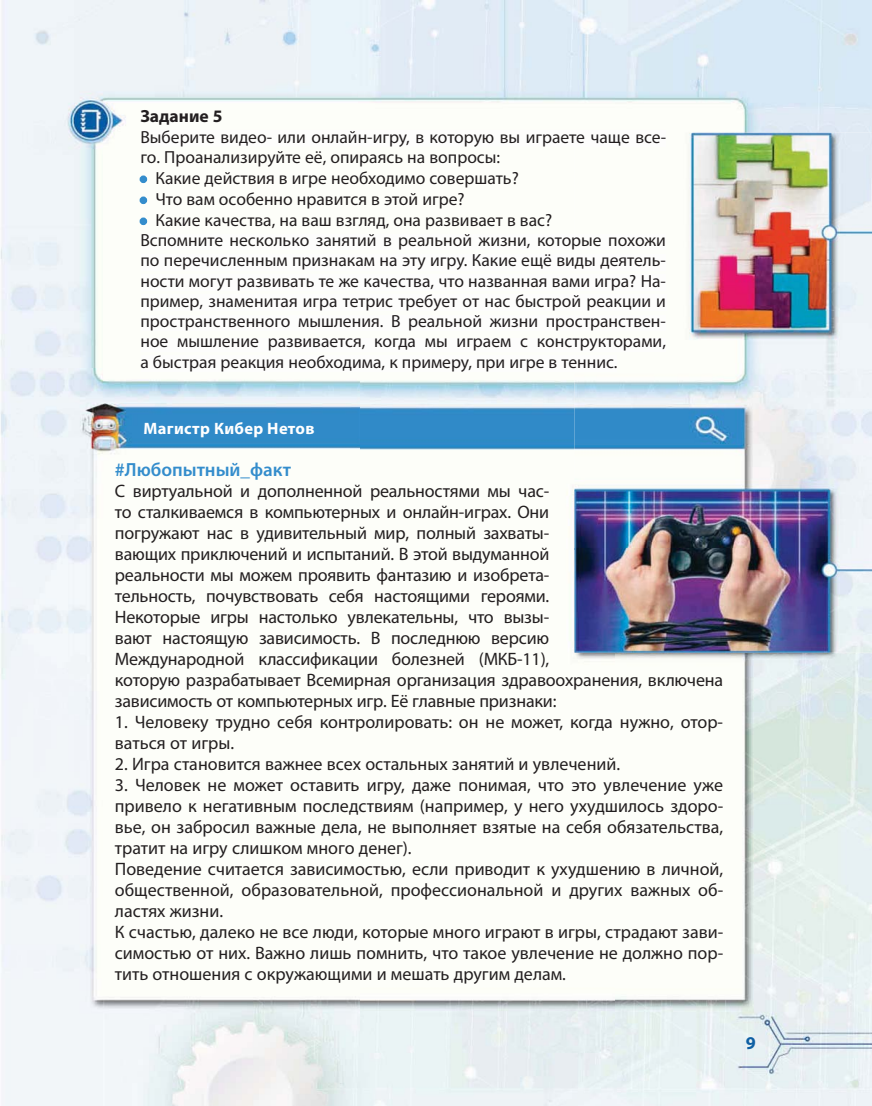
<style>
.page{position:relative;width:872px;height:1106px;background:#fff}
.page>*{position:absolute;margin:0;border:0;box-sizing:border-box;transform-origin:0 0}
.t1{font:600 19.05px "Myriad Pro";color:#348dcc}
.t2{font:18px/21px "Myriad Pro";letter-spacing:-.005em;color:#231f20}
.t3{font:700 18px "Myriad Pro";color:#0e5fa3}
.t4{font:17.55px/20.2px "Myriad Pro";color:#231f20}
.t5{font:700 17.55px "Myriad Pro";color:#231f20}
.t6{font:700 16.5px "Myriad Pro";letter-spacing:.02em;color:#fff}
.s1{font-weight:700;color:#348dcc}
</style>
<div class="page">
<img style="left:0;top:0;width:615px;height:1105px">
<img style="left:615px;top:0;width:257px;height:133px">
<img style="left:615px;top:652px;width:257px;height:453px">
<img style="left:142px;top:130px;width:523px;height:16px">
<img style="left:142px;top:234px;width:432px;height:16px">
<img style="left:142px;top:254px;width:432px;height:16px">
<img style="left:142px;top:274px;width:432px;height:16px">
<img style="left:142px;top:294px;width:432px;height:17px">
<img style="left:142px;top:315px;width:432px;height:16px">
<img style="left:142px;top:339px;width:432px;height:12px">
<img style="left:141px;top:355px;width:433px;height:16px">
<img style="left:574px;top:133px;width:298px;height:519px">
<img style="left:574px;top:133px;width:91px;height:13px">
<p class="t5" style="left:140px;top:106px;width:84px">Задание 5</p>
<p class="t4" style="left:140px;top:128px;width:527px">Выберите видео- или онлайн-игру, в которую вы играете чаще все&shy;го. Проанализируйте её, опираясь на вопросы:</p>
<p class="t4" style="left:140px;top:169px;width:380px"><span class="s1">•</span> Какие действия в игре необходимо совершать?</p>
<p class="t4" style="left:140px;top:190px;width:325px"><span class="s1">•</span> Что вам особенно нравится в этой игре?</p>
<p class="t4" style="left:140px;top:211px;width:527px"><span class="s1">•</span> Какие качества, на ваш взгляд, она развивает в вас?<br>Вспомните несколько занятий в реальной жизни, которые похожи по перечисленным признакам на эту игру. Какие ещё виды деятель&shy;ности могут развивать те же качества, что названная вами игра? На&shy;пример, знаменитая игра тетрис требует от нас быстрой реакции и пространственного мышления. В реальной жизни пространствен&shy;ное мышление развивается, когда мы играем с конструкторами, а быстрая реакция необходима, к примеру, при игре в теннис.</p>
<p class="t6" style="left:144px;top:418px;width:172px">Магистр Кибер Нетов</p>
<p class="t1" style="left:115px;top:458px;width:178px">#Любопытный_факт</p>
<p class="t2" style="left:115px;top:481px;width:610px">С виртуальной и дополненной реальностями мы час-<br>то сталкиваемся в компьютерных и онлайн-играх. Они<br>погружают нас в удивительный мир, полный захваты-<br>вающих приключений и испытаний. В этой выдуманной<br>реальности мы можем проявить фантазию и изобрета-<br>тельность, почувствовать себя настоящими героями.<br>Некоторые игры настолько увлекательны, что вызы-<br>вают настоящую зависимость. В последнюю версию<br>Международной классификации болезней (МКБ-11),<br>которую разрабатывает Всемирная организация здравоохранения, включена зависимость от компьютерных игр. Её главные признаки:</p>
<p class="t2" style="left:115px;top:712px;width:609px">1. Человеку трудно себя контролировать: он не может, когда нужно, отор&shy;ваться от игры.</p>
<p class="t2" style="left:115px;top:754px;width:507px">2. Игра становится важнее всех остальных занятий и увлечений.</p>
<p class="t2" style="left:115px;top:775px;width:610px">3. Человек не может оставить игру, даже понимая, что это увлечение уже привело к негативным последствиям (например, у него ухудшилось здоро&shy;вье, он забросил важные дела, не выполняет взятые на себя обязательства, тратит на игру слишком много денег).<br>Поведение считается зависимостью, если приводит к ухудшению в личной, общественной, образовательной, профессиональной и других важных об&shy;ластях жизни.<br>К счастью, далеко не все люди, которые много играют в игры, страдают зави&shy;симостью от них. Важно лишь помнить, что такое увлечение не должно пор&shy;тить отношения с окружающими и мешать другим делам.</p>
<p class="t3" style="left:746px;top:1032px;width:11px">9</p>
</div>
